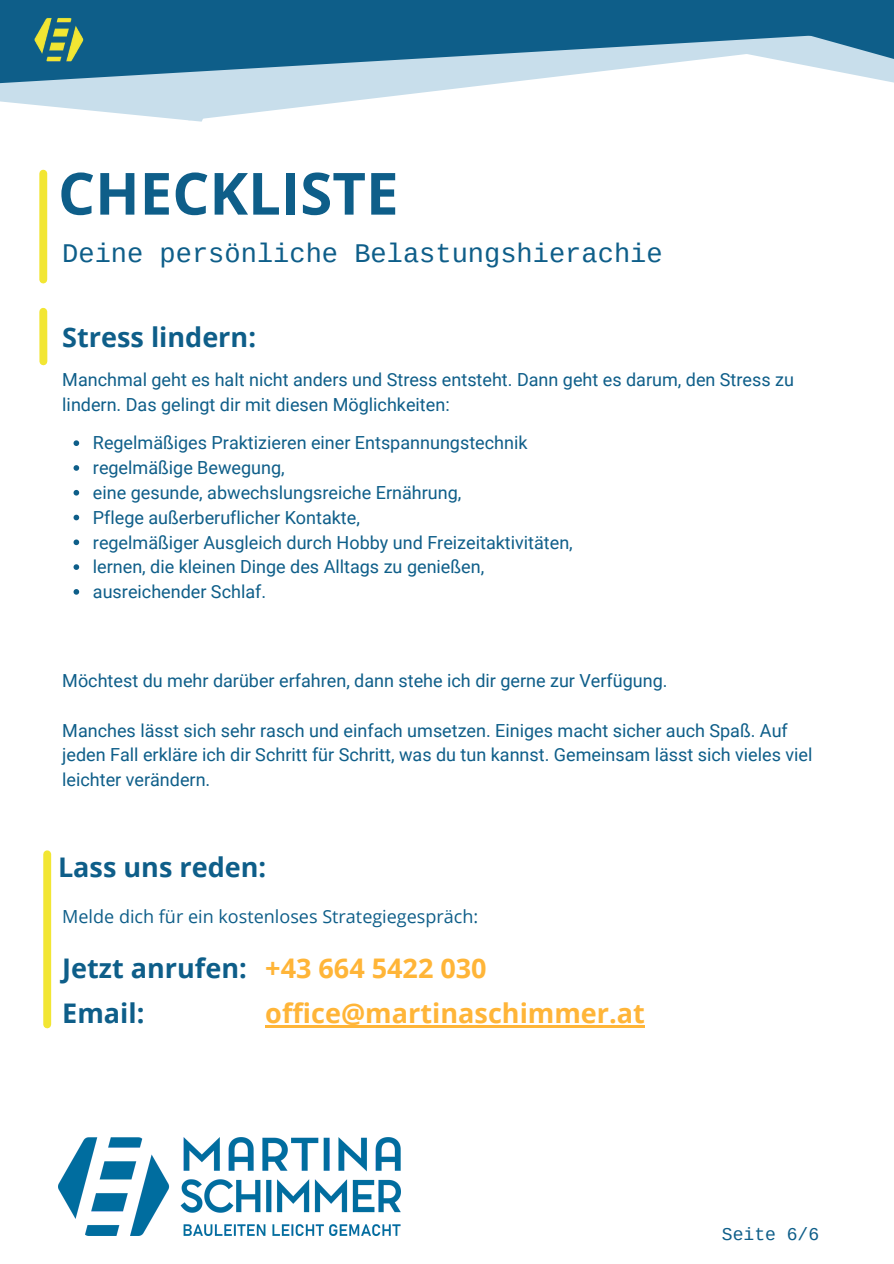
<style>
.page{position:relative;width:894px;height:1264px;background:#fff}
.page>*{position:absolute;margin:0;border:0;box-sizing:border-box;transform-origin:0 0}
.t1{font:700 58.2px "Open Sans";color:#0e5e89}
.t2{font:700 27px "Open Sans";color:#0e5e89}
.t3{font:700 27px "Open Sans";color:#ffb538}
.t4{font:27px "Cousine";color:#0e5e89}
.t5{font:18px/24.8px "Roboto";color:#0e5e89}
.t6{font:18px "Open Sans";color:#0e5e89}
.t7{font:18px "Cousine";color:#0e5e89}
</style>
<div class="page">
<svg style="left:0;top:0;width:405px;height:354px"></svg>
<svg style="left:405px;top:0;width:488px;height:95px"></svg>
<div style="left:39px;top:174px;width:8px;height:105px;background:#f2e633"></div>
<div style="left:43px;top:854px;width:8px;height:170px;background:#f2e633"></div>
<div style="left:39px;top:312px;width:8px;height:49px;background:#f2e633"></div>
<img style="left:27px;top:15px;width:61px;height:49px">
<img style="left:58px;top:1137px;width:342px;height:98px">
<svg style="left:73px;top:440px;width:6px;height:6px"></svg>
<svg style="left:73px;top:465px;width:6px;height:6px"></svg>
<svg style="left:73px;top:490px;width:6px;height:5px"></svg>
<svg style="left:73px;top:514px;width:6px;height:6px"></svg>
<svg style="left:73px;top:539px;width:6px;height:6px"></svg>
<svg style="left:73px;top:564px;width:6px;height:6px"></svg>
<svg style="left:73px;top:589px;width:6px;height:5px"></svg>
<hr style="left:265px;top:1025px;width:380px;height:2px;background:#ffb538">
<p class="t1" style="left:58px;top:152px;width:342px">CHECKLISTE</p>
<p class="t4" style="left:62px;top:239px;width:601px">Deine persönliche Belastungshierachie</p>
<p class="t2" style="left:62px;top:318px;width:195px">Stress lindern:</p>
<p class="t5" style="left:62px;top:367px;width:733px">Manchmal geht es halt nicht anders und Stress entsteht. Dann geht es darum, den Stress zu lindern. Das gelingt dir mit diesen Möglichkeiten:</p>
<p class="t5" style="left:93px;top:431px;width:436px">Regelmäßiges Praktizieren einer Entspannungstechnik</p>
<p class="t5" style="left:93px;top:455px;width:193px">regelmäßige Bewegung,</p>
<p class="t5" style="left:93px;top:480px;width:370px">eine gesunde, abwechslungsreiche Ernährung,</p>
<p class="t5" style="left:93px;top:505px;width:268px">Pflege außerberuflicher Kontakte,</p>
<p class="t5" style="left:93px;top:530px;width:481px">regelmäßiger Ausgleich durch Hobby und Freizeitaktivitäten,</p>
<p class="t5" style="left:93px;top:554px;width:392px">lernen, die kleinen Dinge des Alltags zu genießen,</p>
<p class="t5" style="left:93px;top:579px;width:175px">ausreichender Schlaf.</p>
<p class="t5" style="left:62px;top:668px;width:606px">Möchtest du mehr darüber erfahren, dann stehe ich dir gerne zur Verfügung.</p>
<p class="t5" style="left:62px;top:718px;width:751px">Manches lässt sich sehr rasch und einfach umsetzen. Einiges macht sicher auch Spaß. Auf jeden Fall erkläre ich dir Schritt für Schritt, was du tun kannst. Gemeinsam lässt sich vieles viel leichter verändern.</p>
<p class="t2" style="left:58px;top:848px;width:210px">Lass uns reden:</p>
<p class="t6" style="left:62px;top:903px;width:417px">Melde dich für ein kostenloses Strategiegespräch:</p>
<p class="t2" style="left:62px;top:949px;width:186px">Jetzt anrufen:</p>
<p class="t3" style="left:265px;top:949px;width:223px">+43 664 5422 030</p>
<p class="t2" style="left:62px;top:994px;width:84px">Email:</p>
<p class="t3" style="left:265px;top:994px;width:381px">office@martinaschimmer.at</p>
<p class="t7" style="left:721px;top:1224px;width:99px">Seite 6/6</p>
</div>
